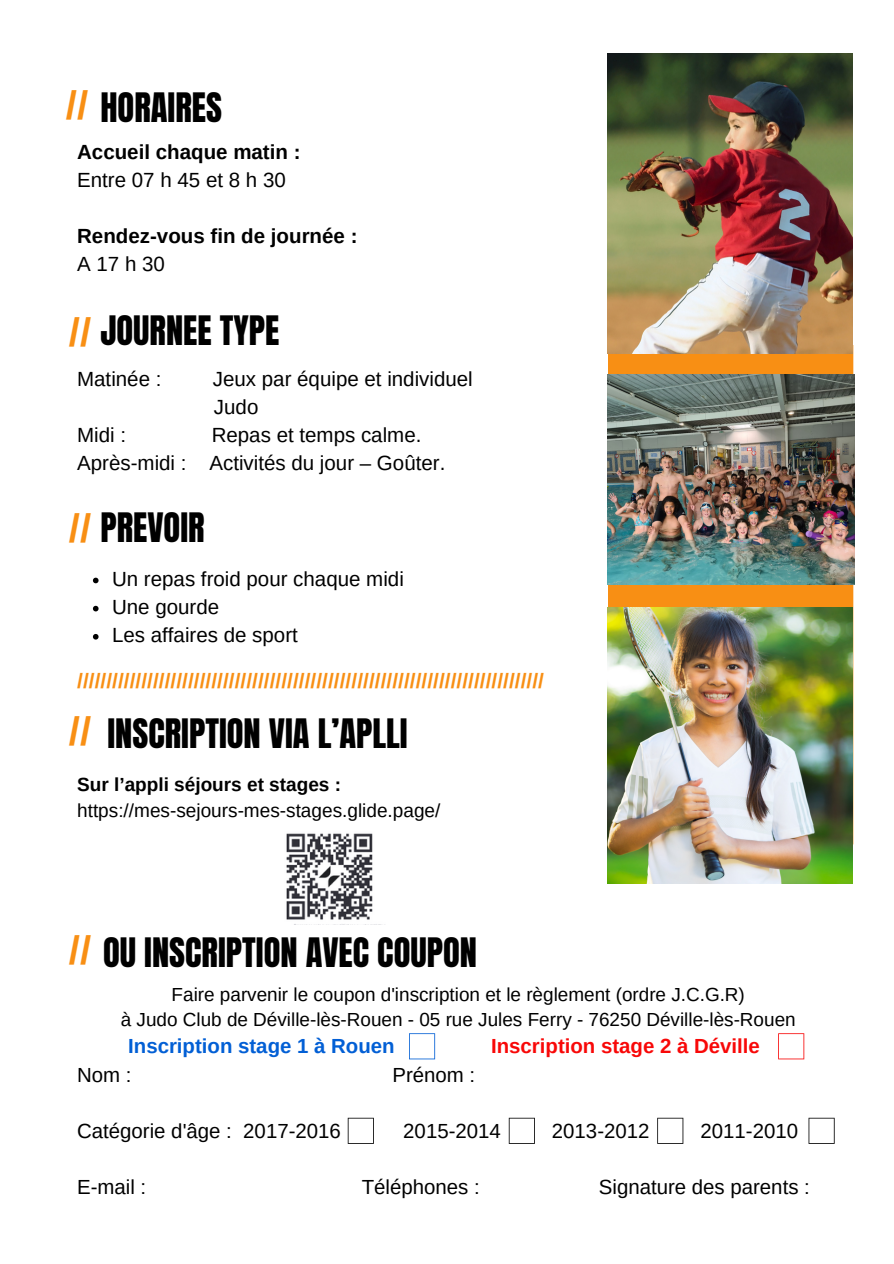
<style>
.page{position:relative;width:894px;height:1264px;background:#fff}
.page>*{position:absolute;margin:0;border:0;box-sizing:border-box;transform-origin:0 0}
.t1{font:700 40.2px "Arimo";color:#f88f14}
.t2{font:34.5px "Anton";color:#000}
.t3{font:700 21px "Arimo";color:#f88f14}
.t4{font:20.55px "Arimo";color:#000}
.t5{font:700 20.55px "Arimo";color:#000}
.t6{font:20.4px "Arimo";color:#000}
.t7{font:700 20.4px "Arimo";color:#f80808}
.t8{font:700 20.4px "Arimo";color:#025fd5}
.t9{font:19.05px "Arimo";color:#000}
.t10{font:700 19.05px "Arimo";color:#000}
.t11{font:18.9px "Arimo";color:#000}
</style>
<div class="page">
<svg style="left:93px;top:577px;width:5px;height:6px"></svg>
<svg style="left:93px;top:606px;width:5px;height:5px"></svg>
<svg style="left:93px;top:634px;width:5px;height:5px"></svg>
<svg style="left:607px;top:345px;width:246px;height:499px;background:#de8c21"></svg>
<div style="left:624px;top:362px;width:212px;height:245px;background:#f88f14"></div>
<img style="left:607px;top:54px;width:244px;height:299px">
<img style="left:607px;top:374px;width:247px;height:211px">
<img style="left:607px;top:607px;width:244px;height:276px">
<svg style="left:508px;top:1117px;width:26px;height:26px"></svg>
<svg style="left:657px;top:1117px;width:26px;height:26px"></svg>
<svg style="left:347px;top:1117px;width:27px;height:26px"></svg>
<img style="left:286px;top:833px;width:99px;height:92px">
<svg style="left:409px;top:1033px;width:26px;height:26px"></svg>
<svg style="left:778px;top:1033px;width:26px;height:26px"></svg>
<svg style="left:808px;top:1117px;width:26px;height:26px"></svg>
<h1 class="t1" style="left:66px;top:83px;width:24px">//</h1>
<p class="t2" style="left:100px;top:83px;width:123px">HORAIRES</p>
<p class="t5" style="left:77px;top:140px;width:225px">Accueil chaque matin :</p>
<p class="t4" style="left:77px;top:168px;width:210px">Entre 07 h 45 et 8 h 30</p>
<p class="t5" style="left:77px;top:224px;width:282px">Rendez-vous fin de journée :</p>
<p class="t4" style="left:77px;top:252px;width:89px">A17h30</p>
<p class="t1" style="left:69px;top:309px;width:24px">//</p>
<p class="t2" style="left:100px;top:306px;width:180px">JOURNEE TYPE</p>
<p class="t4" style="left:77px;top:367px;width:86px">Matinée :</p>
<p class="t4" style="left:213px;top:367px;width:261px">Jeux par équipe et individuel</p>
<p class="t4" style="left:214px;top:395px;width:46px">Judo</p>
<p class="t4" style="left:77px;top:424px;width:50px">Midi :</p>
<p class="t4" style="left:212px;top:424px;width:211px">Repas et temps calme.</p>
<p class="t4" style="left:77px;top:452px;width:369px">Après-midi : Activités du jour – Goûter.</p>
<p class="t1" style="left:69px;top:505px;width:24px">//</p>
<p class="t2" style="left:100px;top:502px;width:106px">PREVOIR</p>
<p class="t4" style="left:112px;top:567px;width:293px">Un repas froid pour chaque midi</p>
<p class="t4" style="left:112px;top:595px;width:109px">Une gourde</p>
<h1 class="t4" style="left:112px;top:623px;width:187px">Les affaires de sport</h1>
<p class="t3" style="left:77px;top:669px;width:468px">////////////////////////////////////////////////////////////////////////////////</p>
<p class="t1" style="left:69px;top:709px;width:24px">//</p>
<h1 class="t2" style="left:107px;top:709px;width:302px">INSCRIPTION VIA L’APLLI</h1>
<p class="t10" style="left:77px;top:774px;width:265px">Sur l’appli séjours et stages :</p>
<p class="t9" style="left:77px;top:799px;width:364px">https://mes-sejours-mes-stages.glide.page/</p>
<p class="t1" style="left:69px;top:927px;width:24px">//</p>
<p class="t2" style="left:103px;top:927px;width:375px">OU INSCRIPTION AVEC COUPON</p>
<p class="t11" style="left:171px;top:983px;width:574px">Faire parvenir le coupon d'inscription et le règlement (ordre J.C.G.R)</p>
<h1 class="t11" style="left:121px;top:1009px;width:676px">à Judo Club de Déville-lès-Rouen - 05 rue Jules Ferry - 76250 Déville-lès-Rouen</h1>
<p class="t8" style="left:128px;top:1034px;width:268px">Inscription stage 1 à Rouen</p>
<p class="t7" style="left:491px;top:1034px;width:270px">Inscription stage 2 à Déville</p>
<p class="t6" style="left:77px;top:1063px;width:56px">Nom :</p>
<p class="t6" style="left:392px;top:1063px;width:84px">Prénom :</p>
<p class="t6" style="left:77px;top:1119px;width:265px">Catégorie d'âge : 2017-2016</p>
<p class="t6" style="left:403px;top:1119px;width:99px">2015-2014</p>
<p class="t6" style="left:551px;top:1119px;width:99px">2013-2012</p>
<p class="t6" style="left:700px;top:1119px;width:99px">2011-2010</p>
<p class="t6" style="left:77px;top:1175px;width:71px">E-mail :</p>
<p class="t6" style="left:361px;top:1175px;width:119px">Téléphones :</p>
<p class="t6" style="left:598px;top:1175px;width:212px">Signature des parents :</p>
</div>
